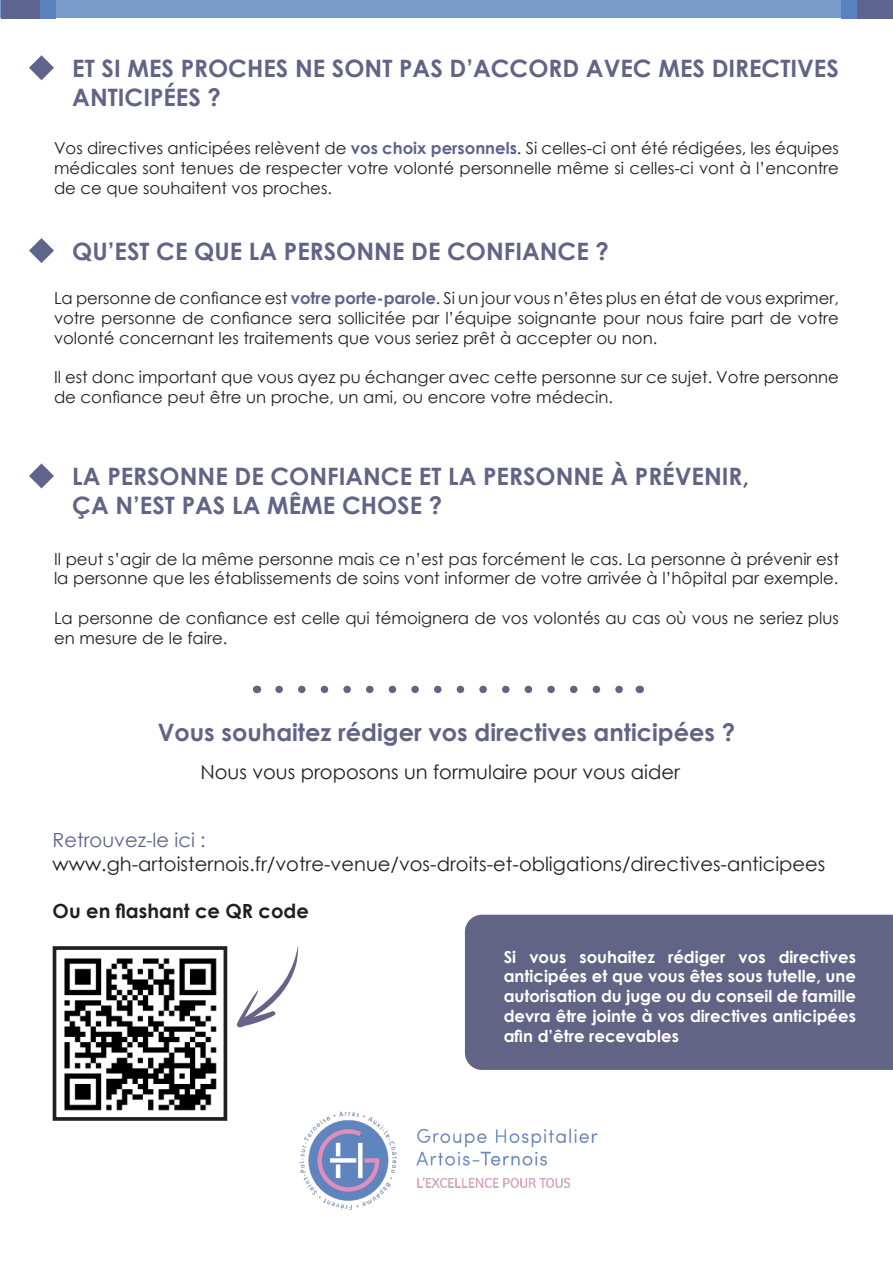
<style>
.page{position:relative;width:893px;height:1263px;background:#fff}
.page>*{position:absolute;margin:0;border:0;box-sizing:border-box;transform-origin:0 0}
.t1{font:700 24px/28.8px "Century Gothic";color:#616485}
.t2{font:19.5px "Century Gothic";color:#231f20}
.t3{font:700 19.5px "Century Gothic";color:#231f20}
.t4{font:19.5px "Century Gothic";color:#5e648a}
.t5{font:16.5px/19.8px "Century Gothic";color:#231f20}
.t6{font:700 16.5px/19.8px "Century Gothic";color:#fff;text-align:justify}
.s1{font-weight:700;color:#5e648a}
</style>
<div class="page">
<img style="left:299px;top:1111px;width:299px;height:99px">
<svg style="left:29px;top:238px;width:25px;height:25px"></svg>
<svg style="left:29px;top:463px;width:25px;height:25px"></svg>
<svg style="left:29px;top:55px;width:25px;height:25px"></svg>
<svg style="left:279px;top:686px;width:344px;height:7px"></svg>
<img style="left:64px;top:958px;width:153px;height:153px">
<div style="left:53px;top:946px;width:174px;height:175px;border:4px solid #231f20"></div>
<div style="left:0;top:0;width:893px;height:18px;background:#7b9bca"></div>
<div style="left:2px;top:0;width:38px;height:18px;background:#5d648e"></div>
<div style="left:40px;top:0;width:16px;height:18px;background:#5a82bd"></div>
<div style="left:856px;top:0;width:37px;height:18px;background:#5d648e"></div>
<div style="left:841px;top:0;width:15px;height:18px;background:#5a82bd"></div>
<div style="left:465px;top:915px;width:428px;height:155px;background:#616485"></div>
<svg style="left:236px;top:946px;width:62px;height:81px"></svg>
<p class="t1" style="left:72px;top:53px;width:768px">ET SI MES PROCHES NE SONT PAS D’ACCORD AVEC MES DIRECTIVES<br>ANTICIPÉES ?</p>
<p class="t5" style="left:54px;top:138px;width:786px;text-align:justify">Vos directives anticipées relèvent de <span class="s1">vos choix personnels</span>. Si celles-ci ont été rédigées, les équipes médicales sont tenues de respecter votre volonté personnelle même si celles-ci vont à l’encontre de ce que souhaitent vos proches.</p>
<p class="t1" style="left:72px;top:235px;width:538px">QU’EST CE QUE LA PERSONNE DE CONFIANCE ?</p>
<p class="t5" style="left:54px;top:288px;width:786px;text-align:justify">La personne de confiance est <span class="s1">votre porte-parole</span>. Si un jour vous n’êtes plus en état de vous exprimer, votre personne de confiance sera sollicitée par l’équipe soignante pour nous faire part de votre volonté concernant les traitements que vous seriez prêt à accepter ou non.</p>
<p class="t5" style="left:54px;top:367px;width:786px">Il est donc important que vous ayez pu échanger avec cette personne sur ce sujet. Votre personne de confiance peut être un proche, un ami, ou encore votre médecin.</p>
<p class="t1" style="left:72px;top:461px;width:678px">LA PERSONNE DE CONFIANCE ET LA PERSONNE À PRÉVENIR,</p>
<p class="t1" style="left:72px;top:490px;width:372px">ÇA N’EST PAS LA MÊME CHOSE ?</p>
<p class="t5" style="left:54px;top:548px;width:786px">Il peut s’agir de la même personne mais ce n’est pas forcément le cas. La personne à prévenir est la personne que les établissements de soins vont informer de votre arrivée à l’hôpital par exemple.</p>
<p class="t5" style="left:54px;top:608px;width:786px">La personne de confiance est celle qui témoignera de vos volontés au cas où vous ne seriez plus en mesure de le faire.</p>
<p class="t1" style="left:158px;top:717px;width:579px">Vous souhaitez rédiger vos directives anticipées ?</p>
<p class="t2" style="left:200px;top:759px;width:481px">Nous vous proposons un formulaire pour vous aider</p>
<p class="t4" style="left:53px;top:827px;width:155px">Retrouvez-le ici :</p>
<p class="t2" style="left:53px;top:850px;width:774px">www.gh-artoisternois.fr/votre-venue/vos-droits-et-obligations/directives-anticipees</p>
<p class="t3" style="left:53px;top:896px;width:258px">Ou en flashant ce QR code</p>
<p class="t6" style="left:504px;top:946px;width:354px">Si vous souhaitez rédiger vos directives anticipées et que vous êtes sous tutelle, une autorisation du juge ou du conseil de famille devra être jointe à vos directives anticipées afin d’être recevables</p>
</div>
